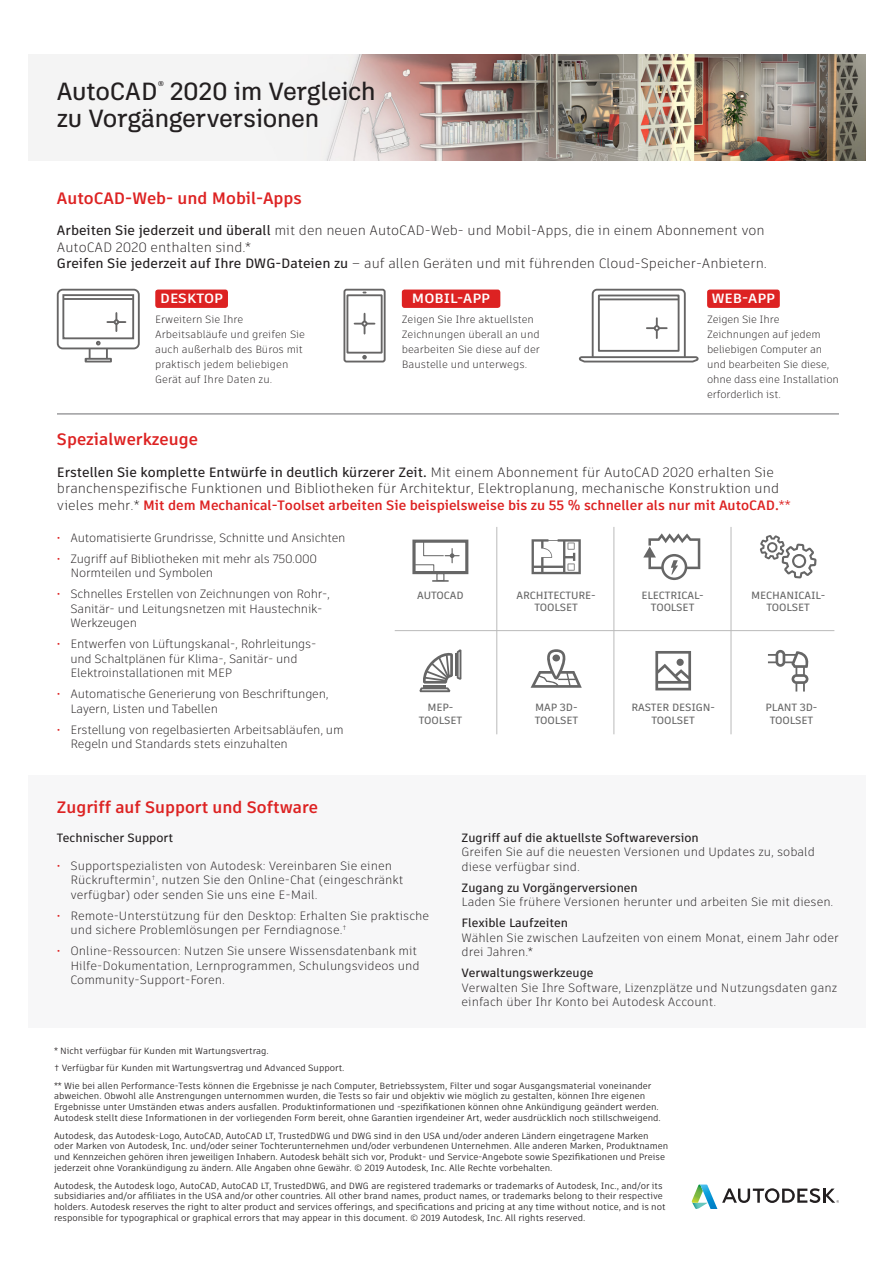
<style>
.page{position:relative;width:893px;height:1263px;background:#fff}
.page>*{position:absolute;margin:0;border:0;box-sizing:border-box;transform-origin:0 0}
.t1{font:500 24.75px/27px "Artifakt Legend";letter-spacing:-.02em;color:#231f20}
.medium_body{font:700 16.5px "Artifakt Element";color:#d22}
.medium_body-2{font:300 13.5px/16.5px "Artifakt Element";color:#231f20}
.medium_body-3{font:700 13.35px "Artifakt Element";color:#fff;scale:1.06 1}
.medium_body-4{font:300 12px/14.4px "Artifakt Element";letter-spacing:-.005em;color:#231f20}
.medium_body-5{font:500 12px "Artifakt Element";color:#231f20}
.medium_body-6{font:300 10.5px/15px "Artifakt Element";color:#231f20}
.medium_body-7{font:500 10.5px/12.6px "Artifakt Element";letter-spacing:-.01em;color:#666;text-align:center}
.t2{font:9px/10.8px "Artifakt Element";color:#231f20}
.t3{font:500 7.05px "Artifakt Legend";color:#231f20}
.s1{font-weight:500}
.s2{font-family:"Artifakt Element Off";font-weight:700;color:#d22}
.s3{font-family:"Artifakt Element Off";font-weight:400;color:#d22}
.s4{font-weight:400;color:#d22}
</style>
<div class="page">
<div style="left:29px;top:775px;width:837px;height:253px;background:#f7f7f8"></div>
<img style="left:29px;top:54px;width:837px;height:107px">
<hr style="left:57px;top:414px;width:782px;height:1px;background:#6c6d70">
<div style="left:155px;top:290px;width:73px;height:18px;background:#d22;border-radius:3px"></div>
<div style="left:402px;top:290px;width:98px;height:18px;background:#d22;border-radius:3px"></div>
<div style="left:707px;top:290px;width:73px;height:18px;background:#d22;border-radius:3px"></div>
<svg style="left:89px;top:349px;width:19px;height:9px"></svg>
<div style="left:57px;top:289px;width:83px;height:60px;border:2px solid #666565;border-radius:5px"></div>
<svg style="left:62px;top:294px;width:73px;height:51px"></svg>
<svg style="left:85px;top:358px;width:27px;height:4px"></svg>
<svg style="left:760px;top:535px;width:57px;height:43px"></svg>
<svg style="left:532px;top:539px;width:49px;height:35px"></svg>
<svg style="left:643px;top:533px;width:57px;height:47px"></svg>
<svg style="left:531px;top:649px;width:51px;height:39px"></svg>
<div style="left:552px;top:654px;width:8px;height:7px;background:#666;border-radius:50%"></div>
<svg style="left:419px;top:649px;width:42px;height:43px"></svg>
<svg style="left:768px;top:650px;width:41px;height:41px"></svg>
<svg style="left:655px;top:651px;width:36px;height:39px"></svg>
<div style="left:412px;top:540px;width:56px;height:34px;border:3px solid #666"></div>
<svg style="left:432px;top:580px;width:17px;height:2px"></svg>
<div style="left:436px;top:573px;width:8px;height:8px;border:1px solid #666"></div>
<svg style="left:414px;top:541px;width:45px;height:32px"></svg>
<hr style="left:496px;top:527px;width:1px;height:207px;background:#bababa">
<hr style="left:613px;top:527px;width:1px;height:207px;background:#bababa">
<hr style="left:731px;top:527px;width:1px;height:207px;background:#bababa">
<hr style="left:395px;top:630px;width:439px;height:1px;background:#bababa">
<svg style="left:692px;top:1184px;width:147px;height:25px"></svg>
<div style="left:343px;top:289px;width:43px;height:73px;border:2px solid #666565;border-radius:2px"></div>
<div style="left:346px;top:294px;width:37px;height:60px;border:2px solid #666565"></div>
<svg style="left:355px;top:314px;width:19px;height:20px"></svg>
<svg style="left:362px;top:355px;width:5px;height:4px"></svg>
<hr style="left:63px;top:298px;width:70px;height:2px;background:#666565">
<svg style="left:579px;top:288px;width:120px;height:75px"></svg>
<hr style="left:599px;top:298px;width:79px;height:2px;background:#666565">
<p class="t1" style="left:57px;top:78px;width:102px">AutoCAD</p>
<p class="t3" style="left:158px;top:78px;width:8px">®</p>
<p class="t1" style="left:57px;top:78px;width:320px;text-indent:113px">2020 im Vergleich zu Vorgängerversionen</p>
<p class="medium_body" style="left:57px;top:187px;width:246px">AutoCAD-Web- und Mobil-Apps</p>
<p class="medium_body-2" style="left:57px;top:222px;width:709px"><span class="s1">Arbeiten Sie jederzeit und überall</span> mit den neuen AutoCAD-Web- und Mobil-Apps, die in einem Abonnement von<br>AutoCAD 2020 enthalten sind.*</p>
<p class="medium_body-2" style="left:57px;top:255px;width:712px"><span class="s1">Greifen Sie jederzeit auf Ihre DWG-Dateien zu</span> – auf allen Geräten und mit führenden Cloud-Speicher-Anbietern.</p>
<p class="medium_body-3" style="left:160px;top:289px;width:61px">DESKTOP</p>
<p class="medium_body-6" style="left:155px;top:312px;width:151px">Erweitern Sie Ihre<br>Arbeitsabläufe und greifen Sie auch außerhalb des Büros mit praktisch jedem beliebigen<br>Gerät auf Ihre Daten zu.</p>
<p class="medium_body-3" style="left:412px;top:289px;width:75px">MOBIL-APP</p>
<p class="medium_body-6" style="left:402px;top:312px;width:140px">Zeigen Sie Ihre aktuellsten<br>Zeichnungen überall an und bearbeiten Sie diese auf der<br>Baustelle und unterwegs.</p>
<p class="medium_body-3" style="left:712px;top:289px;width:61px">WEB-APP</p>
<p class="medium_body-6" style="left:707px;top:312px;width:133px">Zeigen Sie Ihre<br>Zeichnungen auf jedem beliebigen Computer an und bearbeiten Sie diese, ohne dass eine Installation erforderlich ist.</p>
<p class="medium_body" style="left:57px;top:427px;width:142px">Spezialwerkzeuge</p>
<p class="medium_body-2" style="left:57px;top:463px;width:735px"><span class="s1">Erstellen Sie komplette Entwürfe in deutlich kürzerer Zeit.</span> Mit einem Abonnement für AutoCAD 2020 erhalten Sie branchenspezifische Funktionen und Bibliotheken für Architektur, Elektroplanung, mechanische Konstruktion und vieles mehr.* <span class="s2">Mit dem Mechanical-Toolset arbeiten Sie beispielsweise bis zu 55 % schneller als nur mit AutoCAD.</span><span class="s3">**</span></p>
<p class="medium_body-4" style="left:57px;top:530px;width:290px"><span class="s4">•</span> Automatisierte Grundrisse, Schnitte und Ansichten</p>
<p class="medium_body-4" style="left:70px;top:551px;width:248px;text-indent:-14px"><span class="s4">•</span> Zugriff auf Bibliotheken mit mehr als 750.000<br>Normteilen und Symbolen</p>
<p class="medium_body-4" style="left:70px;top:587px;width:261px;text-indent:-14px"><span class="s4">•</span> Schnelles Erstellen von Zeichnungen von Rohr-,<br>Sanitär- und Leitungsnetzen mit Haustechnik-<br>Werkzeugen</p>
<p class="medium_body-4" style="left:70px;top:637px;width:247px;text-indent:-14px"><span class="s4">•</span> Entwerfen von Lüftungskanal-, Rohrleitungs&shy;und Schaltplänen für Klima-, Sanitär- und<br>Elektroinstallationen mit MEP</p>
<p class="medium_body-4" style="left:70px;top:687px;width:260px;text-indent:-14px"><span class="s4">•</span> Automatische Generierung von Beschriftungen,<br>Layern, Listen und Tabellen</p>
<p class="medium_body-4" style="left:70px;top:722px;width:275px;text-indent:-14px"><span class="s4">•</span> Erstellung von regelbasierten Arbeitsabläufen, um<br>Regeln und Standards stets einzuhalten</p>
<p class="medium_body-7" style="left:417px;top:589px;width:48px">AUTOCAD</p>
<p class="medium_body-7" style="left:516px;top:589px;width:81px">ARCHITECTURE-<br>TOOLSET</p>
<p class="medium_body-7" style="left:641px;top:589px;width:64px">ELECTRICAL-<br>TOOLSET</p>
<p class="medium_body-7" style="left:751px;top:589px;width:76px">MECHANICAIL-<br>TOOLSET</p>
<p class="medium_body-7" style="left:535px;top:701px;width:45px;text-align:left">MAP 3D-<br>TOOLSET</p>
<p class="medium_body-7" style="left:419px;top:701px;width:45px">MEP-<br>TOOLSET</p>
<p class="medium_body-7" style="left:765px;top:701px;width:54px">PLANT 3D-<br>TOOLSET</p>
<p class="medium_body-7" style="left:631px;top:701px;width:85px">RASTER DESIGN-<br>TOOLSET</p>
<p class="medium_body" style="left:57px;top:795px;width:263px">Zugriff auf Support und Software</p>
<p class="medium_body-5" style="left:57px;top:829px;width:118px">Technischer Support</p>
<p class="medium_body-4" style="left:70px;top:858px;width:335px;text-indent:-13px"><span class="s4">•</span> Supportspezialisten von Autodesk: Vereinbaren Sie einen<br>Rückruftermin<sup>†</sup>, nutzen Sie den Online-Chat (eingeschränkt verfügbar) oder senden Sie uns eine E-Mail.</p>
<p class="medium_body-4" style="left:70px;top:908px;width:360px;text-indent:-14px"><span class="s4">•</span> Remote-Unterstützung für den Desktop: Erhalten Sie praktische und sichere Problemlösungen per Ferndiagnose.<sup>†</sup></p>
<p class="medium_body-4" style="left:70px;top:944px;width:351px;text-indent:-14px"><span class="s4">•</span> Online-Ressourcen: Nutzen Sie unsere Wissensdatenbank mit<br>Hilfe-Dokumentation, Lernprogrammen, Schulungsvideos und<br>Community-Support-Foren.</p>
<p class="medium_body-5" style="left:462px;top:829px;width:239px">Zugriff auf die aktuellste Softwareversion</p>
<p class="medium_body-4" style="left:462px;top:845px;width:355px">Greifen Sie auf die neuesten Versionen und Updates zu, sobald diese verfügbar sind.</p>
<p class="medium_body-5" style="left:462px;top:879px;width:178px">Zugang zu Vorgängerversionen</p>
<p class="medium_body-4" style="left:462px;top:895px;width:373px">Laden Sie frühere Versionen herunter und arbeiten Sie mit diesen.</p>
<p class="medium_body-5" style="left:462px;top:915px;width:108px">Flexible Laufzeiten</p>
<p class="medium_body-4" style="left:462px;top:930px;width:379px">Wählen Sie zwischen Laufzeiten von einem Monat, einem Jahr oder drei Jahren.*</p>
<p class="medium_body-5" style="left:462px;top:965px;width:133px">Verwaltungswerkzeuge</p>
<p class="medium_body-4" style="left:462px;top:980px;width:377px">Verwalten Sie Ihre Software, Lizenzplätze und Nutzungsdaten ganz einfach über Ihr Konto bei Autodesk Account.</p>
<p class="t2" style="left:54px;top:1045px;width:216px">* Nicht verfügbar für Kunden mit Wartungsvertrag.</p>
<p class="t2" style="left:54px;top:1062px;width:292px">† Verfügbar für Kunden mit Wartungsvertrag und Advanced Support.</p>
<p class="t2" style="left:54px;top:1080px;width:608px">** Wie bei allen Performance-Tests können die Ergebnisse je nach Computer, Betriebssystem, Filter und sogar Ausgangsmaterial voneinander abweichen. Obwohl alle Anstrengungen unternommen wurden, die Tests so fair und objektiv wie möglich zu gestalten, können Ihre eigenen Ergebnisse unter Umständen etwas anders ausfallen. Produktinformationen und -spezifikationen können ohne Ankündigung geändert werden.<br>Autodesk stellt diese Informationen in der vorliegenden Form bereit, ohne Garantien irgendeiner Art, weder ausdrücklich noch stillschweigend.</p>
<p class="t2" style="left:54px;top:1130px;width:616px">Autodesk, das Autodesk-Logo, AutoCAD, AutoCAD LT, TrustedDWG und DWG sind in den USA und/oder anderen Ländern eingetragene Marken oder Marken von Autodesk, Inc. und/oder seiner Tochterunternehmen und/oder verbundenen Unternehmen. Alle anderen Marken, Produktnamen und Kennzeichen gehören ihren jeweiligen Inhabern. Autodesk behält sich vor, Produkt- und Service-Angebote sowie Spezifikationen und Preise jederzeit ohne Vorankündigung zu ändern. Alle Angaben ohne Gewähr. © 2019 Autodesk, Inc. Alle Rechte vorbehalten.</p>
<p class="t2" style="left:54px;top:1180px;width:613px">Autodesk, the Autodesk logo, AutoCAD, AutoCAD LT, TrustedDWG, and DWG are registered trademarks or trademarks of Autodesk, Inc., and/or its subsidiaries and/or affiliates in the USA and/or other countries. All other brand names, product names, or trademarks belong to their respective holders. Autodesk reserves the right to alter product and services offerings, and specifications and pricing at any time without notice, and is not responsible for typographical or graphical errors that may appear in this document. © 2019 Autodesk, Inc. All rights reserved.</p>
</div>
